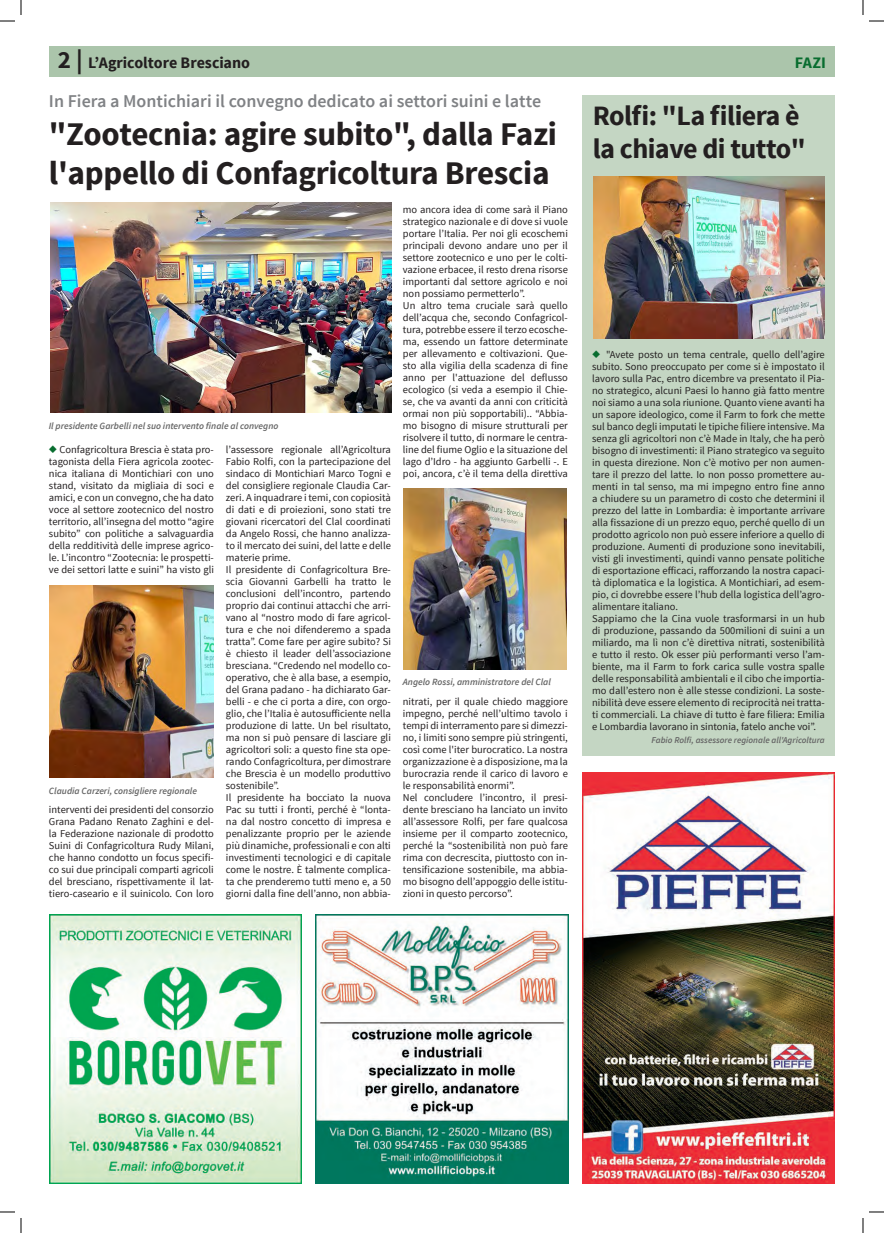
<style>
.page{position:relative;width:884px;height:1233px;background:#fff}
.page>*{position:absolute;margin:0;border:0;box-sizing:border-box;transform-origin:0 0}
.TITOLI_articoli_BIG{font:700 33px/39.6px "Source Sans Pro";letter-spacing:-.01em;color:#231f20}
.TITOLI_articoli_MEDI{font:700 28px/33.6px "Source Sans Pro";letter-spacing:-.02em;color:#231f20}
.Sommario{font:600 18px "Source Sans Pro";color:#808285}
.t1{font:700 16px "Source Sans Pro";letter-spacing:-.005em;color:#231f20}
.t2{font:700 16px "Source Sans Pro";color:#086d2f}
.Testo_lungo{font:10.5px/12px "Source Sans Pro";color:#231f20;text-align:justify}
.Didascalia{font:italic 600 9.5px "Source Sans Pro";color:#666}
.Firma{font:italic 600 9px "Source Sans Pro";color:#666}
.s1{font-size:25px}
.s2{color:#086d2f}
</style>
<div class="page">
<img style="left:316px;top:914px;width:252px;height:269px">
<div style="left:49px;top:47px;width:786px;height:30px;background:#abc5ab"></div>
<img style="left:50px;top:203px;width:341px;height:209px">
<div style="left:582px;top:95px;width:253px;height:660px;background:#c4d6c3"></div>
<img style="left:593px;top:177px;width:231px;height:162px">
<img style="left:49px;top:914px;width:253px;height:269px">
<img style="left:49px;top:585px;width:164px;height:192px">
<img style="left:403px;top:488px;width:164px;height:181px">
<img style="left:582px;top:772px;width:253px;height:411px">
<svg style="left:0;top:1211px;width:15px;height:1px"></svg>
<svg style="left:869px;top:1211px;width:15px;height:1px"></svg>
<svg style="left:0;top:0;width:22px;height:22px"></svg>
<svg style="left:20px;top:1218px;width:2px;height:15px"></svg>
<svg style="left:862px;top:0;width:22px;height:22px"></svg>
<svg style="left:862px;top:1218px;width:2px;height:15px"></svg>
<p class="t1" style="left:58px;top:53px;width:194px"><span class="s1">2 |</span> L’Agricoltore Bresciano</p>
<p class="t2" style="left:795px;top:53px;width:33px">FAZI</p>
<p class="Sommario" style="left:49px;top:90px;width:494px">In Fiera a Montichiari il convegno dedicato ai settori suini e latte</p>
<p class="TITOLI_articoli_BIG" style="left:49px;top:115px;width:510px">"Zootecnia: agire subito", dalla Fazi l'appello di Confagricoltura Brescia</p>
<p class="Didascalia" style="left:49px;top:420px;width:231px">Il presidente Garbelli nel suo intervento finale al convegno</p>
<p class="Testo_lungo" style="left:49px;top:444px;width:166px"><span class="s2">◆</span> Confagricoltura Brescia è stata pro&shy;tagonista della Fiera agricola zootec&shy;nica italiana di Montichiari con uno stand, visitato da migliaia di soci e amici, e con un convegno, che ha dato voce al settore zootecnico del nostro territorio, all’insegna del motto “agire subito” con politiche a salvaguardia della redditività delle imprese agrico&shy;le. L’incontro “Zootecnia: le prospetti&shy;ve dei settori latte e suini” ha visto gli</p>
<p class="Didascalia" style="left:49px;top:784px;width:150px">Claudia Carzeri, consigliere regionale</p>
<p class="Testo_lungo" style="left:49px;top:804px;width:166px">interventi dei presidenti del consorzio Grana Padano Renato Zaghini e del&shy;la Federazione nazionale di prodotto Suini di Confagricoltura Rudy Milani, che hanno condotto un focus specifi&shy;co sui due principali comparti agricoli del bresciano, rispettivamente il lat&shy;tiero-caseario e il suinicolo. Con loro</p>
<p class="Testo_lungo" style="left:226px;top:444px;width:166px">l’assessore regionale all’Agricoltura Fabio Rolfi, con la partecipazione del sindaco di Montichiari Marco Togni e del consigliere regionale Claudia Car&shy;zeri. A inquadrare i temi, con copiosità di dati e di proiezioni, sono stati tre giovani ricercatori del Clal coordinati da Angelo Rossi, che hanno analizza&shy;to il mercato dei suini, del latte e delle materie prime.</p>
<p class="Testo_lungo" style="left:226px;top:564px;width:166px">Il presidente di Confagricoltura Bre&shy;scia Giovanni Garbelli ha tratto le conclusioni dell’incontro, partendo proprio dai continui attacchi che arri&shy;vano al “nostro modo di fare agricol&shy;tura e che noi difenderemo a spada tratta”. Come fare per agire subito? Si è chiesto il leader dell’associazione bresciana. “Credendo nel modello co&shy;operativo, che è alla base, a esempio, del Grana padano - ha dichiarato Gar&shy;belli - e che ci porta a dire, con orgo&shy;glio, che l’Italia è autosufficiente nella produzione di latte. Un bel risultato, ma non si può pensare di lasciare gli agricoltori soli: a questo fine sta ope&shy;rando Confagricoltura, per dimostrare che Brescia è un modello produttivo sostenibile”.</p>
<p class="Testo_lungo" style="left:226px;top:792px;width:166px">Il presidente ha bocciato la nuova Pac su tutti i fronti, perché è “lonta&shy;na dal nostro concetto di impresa e penalizzante proprio per le aziende più dinamiche, professionali e con alti investimenti tecnologici e di capitale come le nostre. È talmente complica&shy;ta che prenderemo tutti meno e, a 50 giorni dalla fine dell’anno, non abbia-</p>
<p class="Testo_lungo" style="left:403px;top:204px;width:166px">mo ancora idea di come sarà il Piano strategico nazionale e di dove si vuole portare l’Italia. Per noi gli ecoschemi principali devono andare uno per il settore zootecnico e uno per le colti&shy;vazione erbacee, il resto drena risorse importanti dal settore agricolo e noi non possiamo permetterlo”.</p>
<p class="Testo_lungo" style="left:403px;top:300px;width:166px">Un altro tema cruciale sarà quello dell’acqua che, secondo Confagricol&shy;tura, potrebbe essere il terzo ecosche&shy;ma, essendo un fattore determinate per allevamento e coltivazioni. Que&shy;sto alla vigilia della scadenza di fine anno per l'attuazione del deflusso ecologico (si veda a esempio il Chie&shy;se, che va avanti da anni con criticità ormai non più sopportabili).. “Abbia&shy;mo bisogno di misure strutturali per risolvere il tutto, di normare le centra&shy;line del fiume Oglio e la situazione del lago d’Idro - ha aggiunto Garbelli -. E poi, ancora, c’è il tema della direttiva</p>
<p class="Didascalia" style="left:403px;top:675px;width:149px">Angelo Rossi, amministratore del Clal</p>
<p class="Testo_lungo" style="left:403px;top:696px;width:166px">nitrati, per il quale chiedo maggiore impegno, perché nell’ultimo tavolo i tempi di interramento pare si dimezzi&shy;no, i limiti sono sempre più stringenti, così come l'iter burocratico. La nostra organizzazione è a disposizione, ma la burocrazia rende il carico di lavoro e le responsabilità enormi”.</p>
<p class="Testo_lungo" style="left:403px;top:792px;width:166px">Nel concludere l’incontro, il presi&shy;dente bresciano ha lanciato un invito all’assessore Rolfi, per fare qualcosa insieme per il comparto zootecnico, perché la “sostenibilità non può fare rima con decrescita, piuttosto con in&shy;tensificazione sostenibile, ma abbia&shy;mo bisogno dell’appoggio delle istitu&shy;zioni in questo percorso”.</p>
<p class="TITOLI_articoli_MEDI" style="left:593px;top:100px;width:215px">Rolfi: "La filiera è la chiave di tutto"</p>
<p class="Testo_lungo" style="left:592px;top:348px;width:234px"><span class="s2">◆</span> "Avete posto un tema centrale, quello dell’agire subito. Sono preoccupato per come si è impostato il lavoro sulla Pac, entro dicembre va presentato il Pia&shy;no strategico, alcuni Paesi lo hanno già fatto mentre noi siamo a una sola riunione. Quanto viene avanti ha un sapore ideologico, come il Farm to fork che mette sul banco degli imputati le tipiche filiere intensive. Ma senza gli agricoltori non c’è Made in Italy, che ha però bisogno di investimenti: il Piano strategico va seguito in questa direzione. Non c’è motivo per non aumen&shy;tare il prezzo del latte. Io non posso promettere au&shy;menti in tal senso, ma mi impegno entro fine anno a chiudere su un parametro di costo che determini il prezzo del latte in Lombardia: è importante arrivare alla fissazione di un prezzo equo, perché quello di un prodotto agricolo non può essere inferiore a quello di produzione. Aumenti di produzione sono inevitabili, visti gli investimenti, quindi vanno pensate politiche di esportazione efficaci, rafforzando la nostra capaci&shy;tà diplomatica e la logistica. A Montichiari, ad esem&shy;pio, ci dovrebbe essere l’hub della logistica dell’agro&shy;alimentare italiano.</p>
<p class="Testo_lungo" style="left:592px;top:613px;width:234px">Sappiamo che la Cina vuole trasformarsi in un hub di produzione, passando da 500milioni di suini a un miliardo, ma lì non c’è direttiva nitrati, sostenibilità e tutto il resto. Ok esser più performanti verso l’am&shy;biente, ma il Farm to fork carica sulle vostra spalle delle responsabilità ambientali e il cibo che importia&shy;mo dall’estero non è alle stesse condizioni. La soste&shy;nibilità deve essere elemento di reciprocità nei tratta&shy;ti commerciali. La chiave di tutto è fare filiera: Emilia e Lombardia lavorano in sintonia, fatelo anche voi”.</p>
<p class="Firma" style="left:651px;top:734px;width:175px">Fabio Rolfi, assessore regionale all'Agricoltura</p>
</div>
